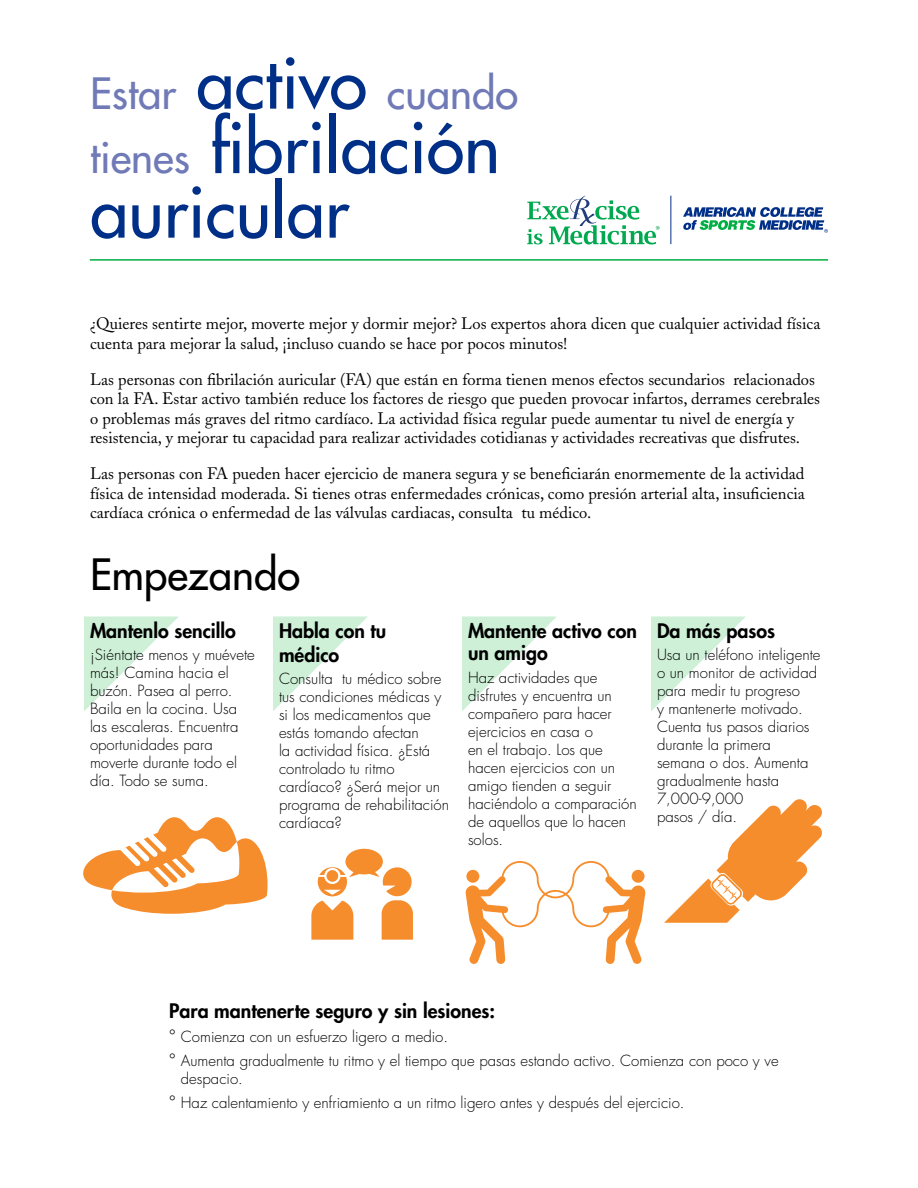
<style>
.page{position:relative;width:918px;height:1188px;background:#fff}
.page>*{position:absolute;margin:0;border:0;box-sizing:border-box;transform-origin:0 0}
.t1{font:69px/64.5px "Futura";color:#002f87}
.t2{font:42px "Futura";color:#707ab7}
.t3{font:42px "Futura";color:#000}
.t4{font:800 19.5px/24px "Futura";color:#000}
.t5{font:16.5px/19.5px "Adobe Caslon";color:#000}
.t6{font:300 15px/18px "Futura";color:#000}
.s1{font-size:69px;color:#002f87}
.s2{font-size:42px;color:#707ab7}
.s3{font-size:16.5px}
</style>
<div class="page">
<svg style="left:84px;top:616px;width:94px;height:95px"></svg>
<svg style="left:273px;top:616px;width:95px;height:95px"></svg>
<svg style="left:462px;top:616px;width:94px;height:95px"></svg>
<svg style="left:651px;top:616px;width:95px;height:95px"></svg>
<svg style="left:683px;top:207px;width:145px;height:26px"></svg>
<hr style="left:671px;top:196px;width:1px;height:48px;background:#002f87">
<svg style="left:527px;top:196px;width:133px;height:49px"></svg>
<hr style="left:90px;top:259px;width:738px;height:2px;background:#00ae42">
<svg style="left:311px;top:849px;width:102px;height:91px"></svg>
<svg style="left:466px;top:861px;width:179px;height:103px"></svg>
<div style="left:632px;top:870px;width:13px;height:13px;background:#f68d2c;border-radius:50%"></div>
<div style="left:466px;top:870px;width:13px;height:13px;background:#f68d2c;border-radius:50%"></div>
<svg style="left:83px;top:817px;width:185px;height:97px"></svg>
<svg style="left:664px;top:799px;width:158px;height:124px"></svg>
<h2 class="t2" style="left:90px;top:66px;width:430px">Estar <span class="s1">activo</span> cuando</h2>
<h1 class="t1" style="left:90px;top:115px;width:412px"><span class="s2">tienes</span> fibrilación auricular</h1>
<p class="t5" style="left:90px;top:314px;width:732px">¿Quieres sentirte mejor, moverte mejor y dormir mejor? Los expertos ahora dicen que cualquier actividad física cuenta para mejorar la salud, ¡incluso cuando se hace por pocos minutos!</p>
<p class="t5" style="left:90px;top:370px;width:732px">Las personas con fibrilación auricular (FA) que están en forma tienen menos efectos secundarios relacionados con la FA. Estar activo también reduce los factores de riesgo que pueden provocar infartos, derrames cerebrales o problemas más graves del ritmo cardíaco. La actividad física regular puede aumentar tu nivel de energía y resistencia, y mejorar tu capacidad para realizar actividades cotidianas y actividades recreativas que disfrutes.</p>
<p class="t5" style="left:90px;top:464px;width:716px;text-align:justify">Las personas con FA pueden hacer ejercicio de manera segura y se beneficiarán enormemente de la actividad física de intensidad moderada. Si tienes otras enfermedades crónicas, como presión arterial alta, insuficiencia cardíaca crónica o enfermedad de las válvulas cardiacas, consulta tu médico.</p>
<h2 class="t3" style="left:90px;top:547px;width:212px">Empezando</h2>
<h3 class="t4" style="left:90px;top:618px;width:147px">Mantenlo sencillo</h3>
<p class="t6" style="left:90px;top:646px;width:166px">¡Siéntate menos y muévete más! Camina hacia el buzón. Pasea al perro.<br>Baila en la cocina. Usa las escaleras. Encuentra oportunidades para moverte durante todo el día. Todo se suma.</p>
<h3 class="t4" style="left:279px;top:618px;width:109px">Habla con tu médico</h3>
<p class="t6" style="left:279px;top:670px;width:172px">Consulta tu médico sobre tus condiciones médicas y si los medicamentos que estás tomando afectan<br>la actividad física. ¿Está controlado tu ritmo cardíaco? ¿Será mejor un programa de rehabilitación cardíaca?</p>
<h3 class="t4" style="left:468px;top:619px;width:171px;line-height:22.5px">Mantente activo con un amigo</h3>
<p class="t6" style="left:468px;top:668px;width:170px">Haz actividades que disfrutes y encuentra un compañero para hacer ejercicios en casa o<br>en el trabajo. Los que hacen ejercicios con un amigo tienden a seguir haciéndolo a comparación de aquellos que lo hacen solos.</p>
<h3 class="t4" style="left:657px;top:618px;width:120px">Da más pasos</h3>
<p class="t6" style="left:657px;top:646px;width:165px">Usa un teléfono inteligente o un monitor de actividad para medir tu progreso<br>y mantenerte motivado.<br>Cuenta tus pasos diarios durante la primera semana o dos. Aumenta gradualmente hasta<br>7,000-9,000<br>pasos / día.</p>
<h3 class="t4" style="left:169px;top:999px;width:327px">Para mantenerte seguro y sin lesiones:</h3>
<p class="t6" style="left:169px;top:1025px;width:611px;line-height:24px"><span class="s3">°</span> Comienza con un esfuerzo ligero a medio.<br><span class="s3">°</span> Aumenta gradualmente tu ritmo y el tiempo que pasas estando activo. Comienza con poco y ve</p>
<p class="t6" style="left:169px;top:1067px;width:517px;line-height:24px;text-indent:12px">despacio.<br><span class="s3">°</span> Haz calentamiento y enfriamiento a un ritmo ligero antes y después del ejercicio.</p>
</div>
